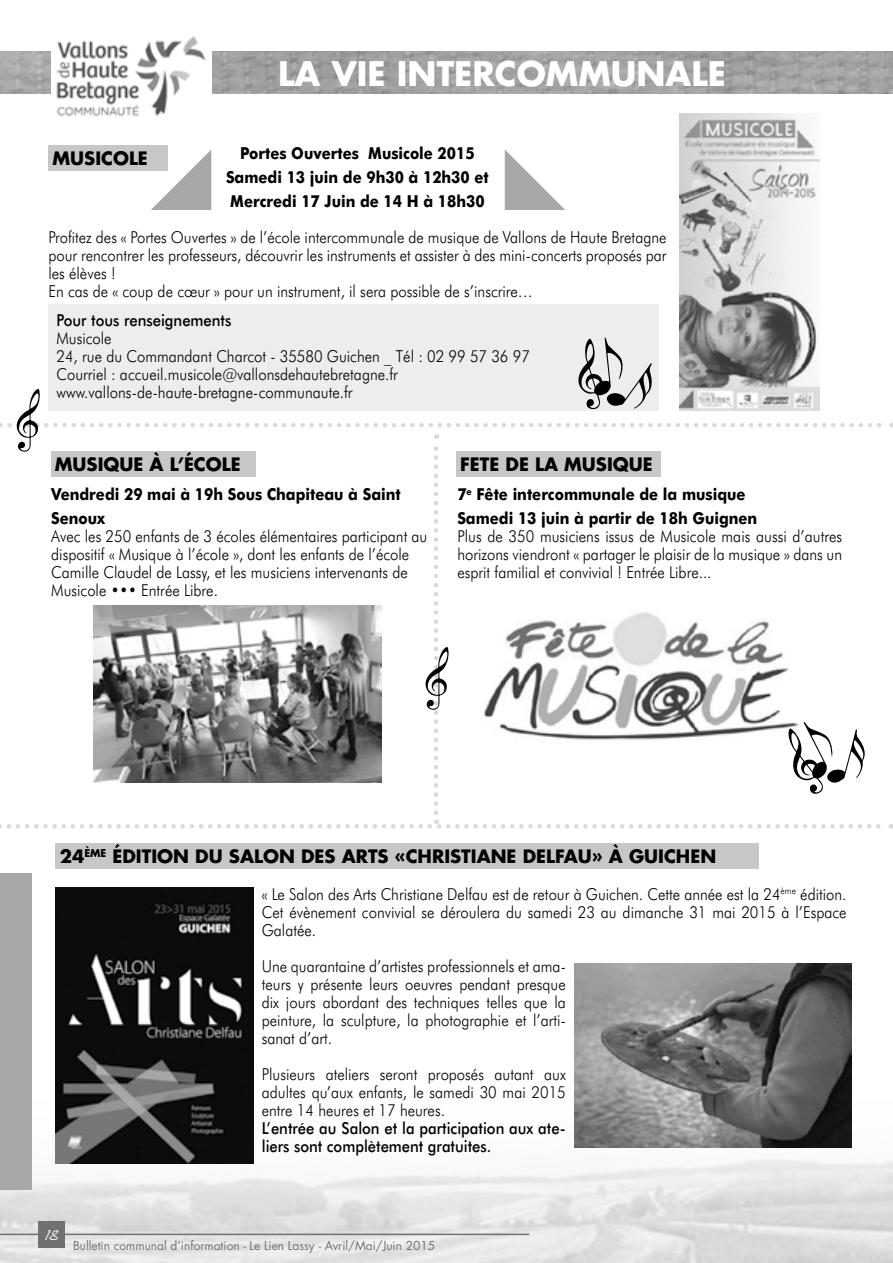
<style>
.page{position:relative;width:893px;height:1263px;background:#fff}
.page>*{position:absolute;margin:0;border:0;box-sizing:border-box;transform-origin:0 0}
.t1{font:700 33px "Futura";color:#fff}
.t2{font:700 18px "Futura";color:#000}
.t3{font:300 16.5px/18px "Futura BT";color:#000;text-align:justify;scale:.9 1}
.t4{font:700 16.5px/24px "Futura BT";color:#000;scale:.9 1}
.t5{font:500 16.5px/18px "Futura BT";color:#000;scale:.9 1}
.t6{font:12px "Futura";color:#707172}
.t7{font:12px "Hans Hand";color:#fff}
</style>
<div class="page">
<img style="left:0;top:1095px;width:893px;height:168px">
<hr style="left:0;top:1233px;width:529px;height:2px;background:#707172">
<div style="left:38px;top:1221px;width:27px;height:27px;background:#707172"></div>
<div style="left:48px;top:305px;width:610px;height:106px;background:#eceded"></div>
<div style="left:48px;top:145px;width:120px;height:26px;background:#c6c7c8"></div>
<img style="left:679px;top:114px;width:141px;height:224px">
<svg style="left:505px;top:150px;width:60px;height:60px"></svg>
<svg style="left:151px;top:150px;width:60px;height:60px"></svg>
<img style="left:0;top:51px;width:892px;height:43px">
<svg style="left:0;top:338px;width:892px;height:475px"></svg>
<img style="left:51px;top:36px;width:160px;height:81px">
<div style="left:0;top:874px;width:31px;height:316px;background:#a7a8aa"></div>
<div style="left:56px;top:842px;width:703px;height:26px;background:#c6c7c8"></div>
<img style="left:56px;top:887px;width:197px;height:276px">
<img style="left:574px;top:963px;width:278px;height:185px">
<svg style="left:0;top:819px;width:892px;height:9px"></svg>
<h1 class="t1" style="left:278px;top:50px;width:445px">LA VIE INTERCOMMUNALE</h1>
<p class="t2" style="left:53px;top:146px;width:95px">MUSICOLE</p>
<p class="t4" style="left:226px;top:141px;width:294px;text-align:center">Portes Ouvertes Musicole 2015<br>Samedi 13 juin de 9h30 à 12h30 et<br>Mercredi 17 Juin de 14 H à 18h30</p>
<p class="t3" style="left:48px;top:228px;width:688px;text-align:left">Profitez des « Portes Ouvertes » de l’école intercommunale de musique de Vallons de Haute Bretagne pour rencontrer les professeurs, découvrir les instruments et assister à des mini-concerts proposés par les élèves !<br>En cas de « coup de cœur » pour un instrument, il sera possible de s’inscrire…</p>
<p class="t5" style="left:57px;top:311px;width:196px">Pour tous renseignements</p>
<p class="t3" style="left:57px;top:329px;width:527px;text-align:left">Musicole<br>24, rue du Commandant Charcot - 35580 Guichen _ Tél : 02 99 57 36 97<br>Courriel : accueil.musicole@vallonsdehautebretagne.fr www.vallons-de-haute-bretagne-communaute.fr</p>
<p class="t2" style="left:55px;top:452px;width:187px">MUSIQU E À L’ÉCOLE</p>
<p class="t2" style="left:460px;top:452px;width:192px">FETE DE LA MUSIQUE</p>
<p class="t4" style="left:51px;top:482px;width:390px">Vendredi 29 mai à 19h Sous Chapiteau à Saint<br>Senoux</p>
<p class="t3" style="left:51px;top:527px;width:419px;text-align:left">Avec les 250 enfants de 3 écoles élémentaires participant au dispositif « Musique à l’école », dont les enfants de l’école Camille Claudel de Lassy, et les musiciens intervenants de Musicole ••• Entrée Libre.</p>
<p class="t4" style="left:457px;top:482px;width:335px">7<sup>e</sup> Fête intercommunale de la musique<br>Samedi 13 juin à partir de 18h Guignen</p>
<p class="t3" style="left:457px;top:527px;width:429px">Plus de 350 musiciens issus de Musicole mais aussi d’autres horizons viendront « partager le plaisir de la musique » dans un esprit familial et convivial ! Entrée Libre...</p>
<p class="t2" style="left:60px;top:843px;width:295px">24<sup>ÈME</sup> ÉDITION DU SALON DES ART</p>
<p class="t2" style="left:378px;top:843px;width:340px">S «CHRISTIANE DELFAU» À GU ICHEN</p>
<p class="t3" style="left:262px;top:885px;width:651px">« Le Salon des Arts Christiane Delfau est de retour à Guichen. Cette année est la 24<sup>ème</sup> édition.<br>Cet évènement convivial se déroulera du samedi 23 au dimanche 31 mai 2015 à l’Espace Galatée.</p>
<p class="t3" style="left:262px;top:957px;width:339px">Une quarantaine d’artistes professionnels et ama&shy;teurs y présente leurs oeuvres pendant presque dix jours abordant des techniques telles que la peinture, la sculpture, la photographie et l’arti&shy;sanat d’art.</p>
<p class="t3" style="left:262px;top:1065px;width:339px">Plusieurs ateliers seront proposés autant aux adultes qu’aux enfants, le samedi 30 mai 2015 entre 14 heures et 17 heures.</p>
<p class="t5" style="left:262px;top:1119px;width:339px">L’entrée au Salon et la participation aux ate&shy;liers sont complètement gratuites.</p>
<p class="t7" style="left:45px;top:1229px;width:15px">18</p>
<p class="t6" style="left:73px;top:1237px;width:364px">Bulletin communal d’information - Le Lien Lassy - Avril/Mai/Juin 2015</p>
</div>
